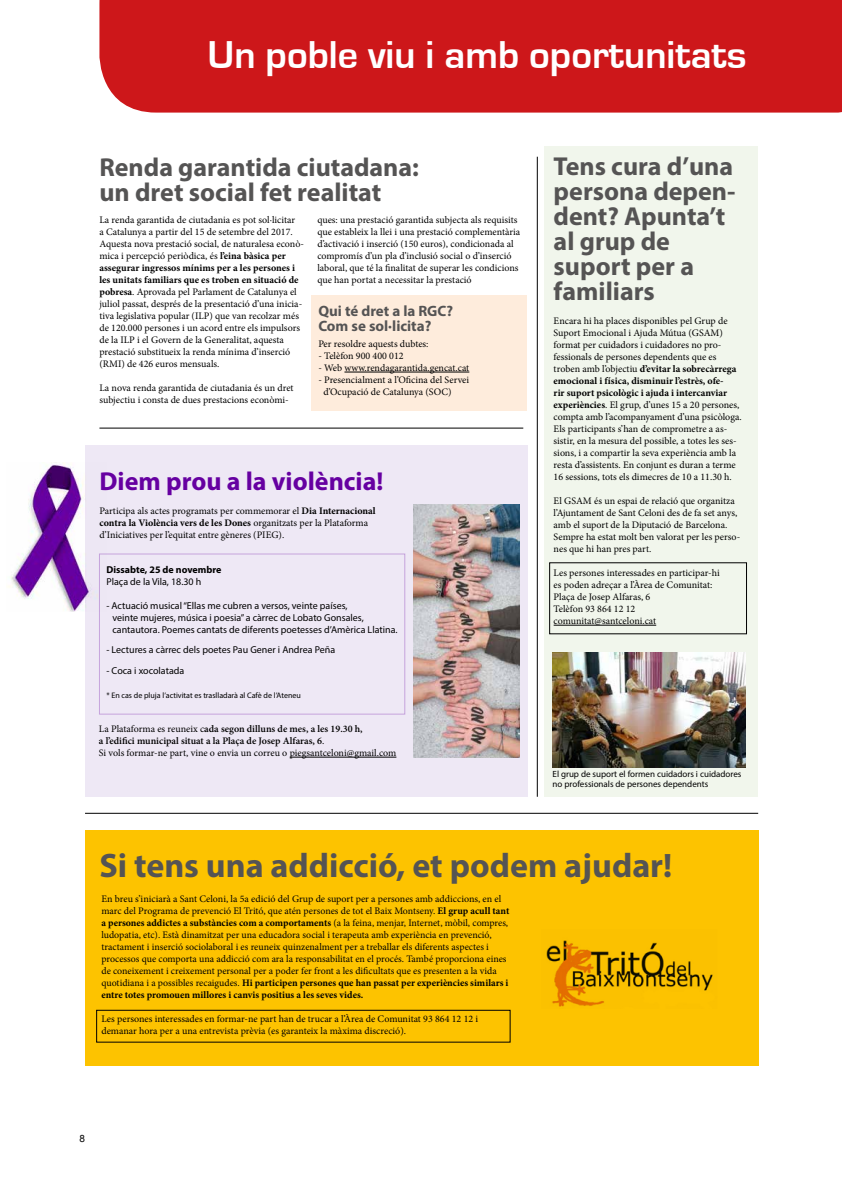
<style>
.page{position:relative;width:842px;height:1191px;background:#fff}
.page>*{position:absolute;margin:0;border:0;box-sizing:border-box;transform-origin:0 0}
.t1{font:700 40px "Eurostile";color:#fff}
.t2{font:700 34px "Myriad Pro";color:#555454}
.t3{font:700 26px/25px "Myriad Pro";color:#555454}
.t4{font:700 26px "Myriad Pro";color:#6600a1}
.t5{font:700 15px/15px "Myriad Pro";color:#555454}
.t6{font:10px/12px "Minion Pro";color:#000}
.t7{font:10px/12px "Myriad Pro";color:#000}
.t8{font:700 10px "Myriad Pro";color:#000}
.t9{font:10px "Arial";color:#000}
.t10{font:9px/9.5px "Myriad Pro";color:#000}
.t11{font:8px "Myriad Pro";color:#000}
.s1{font-weight:700}
.s2{font-weight:600}
</style>
<div class="page">
<div style="left:85px;top:830px;width:673px;height:235px;background:#fdc300"></div>
<div style="left:96px;top:1010px;width:414px;height:32px;border:1px solid #000"></div>
<div style="left:311px;top:295px;width:216px;height:116px;background:#feecdc"></div>
<div style="left:85px;top:445px;width:442px;height:351px;background:#eee8f5"></div>
<div style="left:544px;top:147px;width:214px;height:649px;background:#f1f6ec"></div>
<img style="left:8px;top:462px;width:90px;height:149px">
<div style="left:99px;top:0;width:743px;height:113px;background:#cd171a"></div>
<hr style="left:99px;top:428px;width:424px;height:1px;background:#000">
<hr style="left:85px;top:813px;width:673px;height:1px;background:#000">
<hr style="left:537px;top:157px;width:1px;height:639px;background:#000">
<hr style="left:554px;top:625px;width:102px;height:1px;background:#000">
<hr style="left:344px;top:372px;width:125px;height:1px;background:#000">
<hr style="left:290px;top:757px;width:106px;height:1px;background:#000">
<img style="left:553px;top:652px;width:192px;height:115px">
<img style="left:546px;top:940px;width:167px;height:67px">
<img style="left:413px;top:504px;width:107px;height:254px">
<h1 class="t1" style="left:208px;top:33px;width:541px">Un poble viu i amb oportunitats</h1>
<h3 class="t3" style="left:99px;top:154px;width:321px">Renda garantida ciutadana: un dret social fet realitat</h3>
<h3 class="t3" style="left:554px;top:153px;width:183px">Tens cura d’una persona depen&shy;dent? Apunta’t al grup de suport per a familiars</h3>
<p class="t6" style="left:554px;top:315px;width:190px">Encara hi ha places disponibles pel Grup de Suport Emocional i Ajuda Mútua (GSAM) format per cuidadors i cuidadores no pro&shy;fessionals de persones dependents que es troben amb l’objectiu <span class="s1">d’evitar la sobrecàrrega emocional i física, disminuir l’estrès, ofe-<br>rir suport psicològic i ajuda i intercanviar experiències</span>. El grup, d’unes 15 a 20 persones, compta amb l’acompanyament d’una psicòloga.<br>Els participants s’han de comprometre a as&shy;sistir, en la mesura del possible, a totes les ses&shy;sions, i a compartir la seva experiència amb la resta d’assistents. En conjunt es duran a terme 16 sessions, tots els dimecres de 10 a 11.30 h.</p>
<p class="t6" style="left:554px;top:495px;width:188px">El GSAM és un espai de relació que organitza l’Ajuntament de Sant Celoni des de fa set anys, amb el suport de la Diputació de Barcelona.<br>Sempre ha estat molt ben valorat per les perso&shy;nes que hi han pres part.</p>
<p class="t6" style="left:554px;top:567px;width:168px">Les persones interessades en participar-hi es poden adreçar a l’Àrea de Comunitat:<br>Plaça de Josep Alfaras, 6<br>Telèfon 93 864 12 12 comunitat@santceloni.cat</p>
<p class="t6" style="left:99px;top:213px;width:206px">La renda garantida de ciutadania es pot sol·licitar<br>a Catalunya a partir del 15 de setembre del 2017.<br>Aquesta nova prestació social, de naturalesa econò&shy;mica i percepció periòdica, és <span class="s1">l’eina bàsica per assegurar ingressos mínims per a les persones i les unitats familiars que es troben en situació de pobresa</span>. Aprovada pel Parlament de Catalunya el juliol passat, després de la presentació d’una inicia&shy;tiva legislativa popular (ILP) que van recolzar més de 120.000 persones i un acord entre els impulsors de la ILP i el Govern de la Generalitat, aquesta prestació substitueix la renda mínima d’inserció (RMI) de 426 euros mensuals.</p>
<p class="t6" style="left:99px;top:381px;width:196px">La nova renda garantida de ciutadania és un dret subjectiu i consta de dues prestacions econòmi-</p>
<p class="t6" style="left:317px;top:213px;width:204px">ques: una prestació garantida subjecta als requisits que estableix la llei i una prestació complementària d’activació i inserció (150 euros), condicionada al compromís d’un pla d’inclusió social o d’inserció laboral, que té la finalitat de superar les condicions que han portat a necessitar la prestació</p>
<h3 class="t5" style="left:318px;top:303px;width:136px">Qui té dret a la RGC?<br>Com se sol·licita?</h3>
<p class="t6" style="left:318px;top:338px;width:112px">Per resoldre aquests dubtes:</p>
<p class="t6" style="left:318px;top:350px;width:87px">- Telèfon 900 400 012</p>
<p class="t6" style="left:318px;top:362px;width:152px">- Web www.rendagarantida.gencat.cat</p>
<p class="t6" style="left:323px;top:374px;width:147px;text-indent:-5px">- Presencialment a l’Oficina del Servei d’Ocupació de Catalunya (SOC)</p>
<h3 class="t4" style="left:99px;top:464px;width:285px">Diem prou a la violència!</h3>
<p class="t6" style="left:99px;top:505px;width:278px">Participa als actes programats per commemorar el <span class="s1">Dia Internacional contra la Violència vers de les Dones</span> organitzats per la Plataforma d’Iniciatives per l’equitat entre gèneres (PIEG).</p>
<p class="t8" style="left:106px;top:562px;width:116px">Dissabte, 25 de novembre</p>
<p class="t7" style="left:106px;top:575px;width:96px">Plaça de la Vila, 18.30 h</p>
<p class="t7" style="left:112px;top:599px;width:287px;text-indent:-6px">- Actuació musical “Ellas me cubren a versos, veinte países,<br>veinte mujeres, música i poesia” a càrrec de Lobato Gonsales, cantautora. Poemes cantats de diferents poetesses d’Amèrica Llatina.</p>
<p class="t7" style="left:106px;top:643px;width:230px">- Lectures a càrrec dels poetes Pau Gener i Andrea Peña</p>
<p class="t7" style="left:106px;top:664px;width:79px">- Coca i xocolatada</p>
<p class="t11" style="left:106px;top:690px;width:196px">* En cas de pluja l’activitat es traslladarà al Cafè de l’Ateneu</p>
<p class="t6" style="left:99px;top:723px;width:299px">La Plataforma es reuneix c<span class="s2">ada segon dilluns de mes, a les 19.30 h,<br>a l’edifici municipal situat a la Plaça de Josep Alfaras, 6</span>.<br>Si vols formar-ne part, vine o envia un correu o piegsantceloni@gmail.com</p>
<p class="t10" style="left:553px;top:769px;width:190px">El grup de suport el formen cuidadors i cuidadores no professionals de persones dependents</p>
<h2 class="t2" style="left:99px;top:843px;width:574px">Si tens una addicció, et podem ajudar!</h2>
<p class="t6" style="left:101px;top:893px;width:409px">En breu s’iniciarà a Sant Celoni, la 5a edició del Grup de suport per a persones amb addiccions, en el marc del Programa de prevenció El Tritó, que atén persones de tot el Baix Montseny. <span class="s1">El grup acull tant a persones addictes a substàncies com a comportaments</span> (a la feina, menjar, Internet, mòbil, compres, ludopatia, etc). Està dinamitzat per una educadora social i terapeuta amb experiència en prevenció, tractament i inserció sociolaboral i es reuneix quinzenalment per a treballar els diferents aspectes i processos que comporta una addicció com ara la responsabilitat en el procés. També proporciona eines de coneixement i creixement personal per a poder fer front a les dificultats que es presenten a la vida quotidiana i a possibles recaigudes. <span class="s1">Hi participen persones que han passat per experiències similars i entre totes promouen millores i canvis positius a les seves vides.</span></p>
<p class="t6" style="left:101px;top:1013px;width:378px">Les persones interessades en formar-ne part han de trucar a l’Àrea de Comunitat 93 864 12 12 i demanar hora per a una entrevista prèvia (es garanteix la màxima discreció).</p>
<p class="t9" style="left:79px;top:1131px;width:7px">8</p>
</div>
